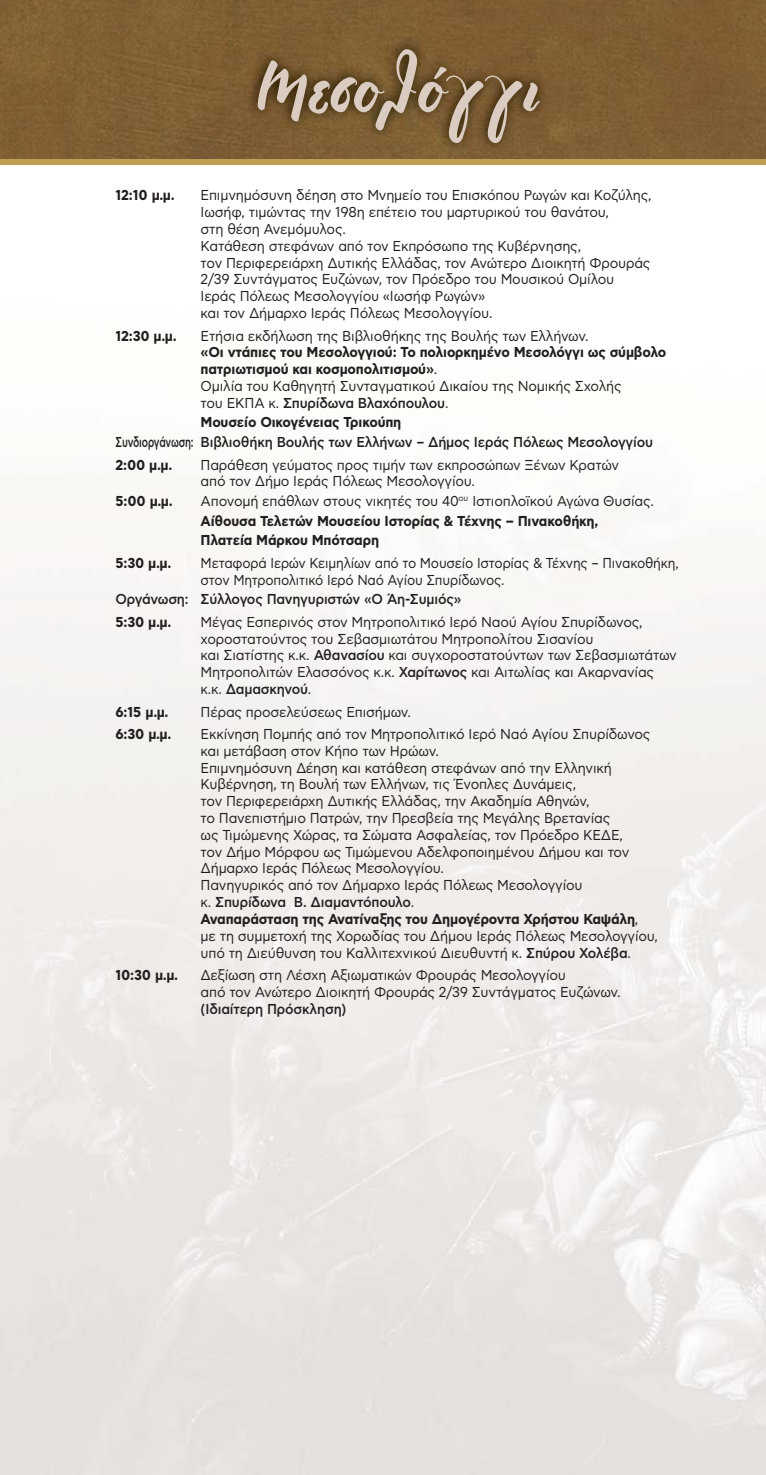
<style>
.page{position:relative;width:766px;height:1475px;background:#fff}
.page>*{position:absolute;margin:0;border:0;box-sizing:border-box;transform-origin:0 0}
.t1{font:80px "Supergal";color:#daccc0}
.t2{font:14px/16.8px "Asty CF Std";letter-spacing:-.015em;color:#231f20;scale:.95 1}
.t3{font:700 14px/16.8px "Asty CF Std";letter-spacing:-.015em;color:#231f20;scale:.95 1}
.t4{font:14px/16.8px "Asty CF Std";letter-spacing:-.015em;color:#231f20;scale:.91 1}
.t5{font:500 14px "Asty CF Std";letter-spacing:-.015em;color:#231f20;scale:.7 1}
.t6{font:500 14px "Asty CF Std";letter-spacing:-.015em;color:#231f20;scale:.95 1}
.s1{font-weight:400}
.s2{font-weight:500}
.s3{font-weight:700}
</style>
<div class="page">
<img style="left:0;top:164px;width:765px;height:1310px">
<div style="left:0;top:159px;width:765px;height:5px;background:#bd9e52"></div>
<div style="left:0;top:0;width:765px;height:159px;background:#7f5e33"></div>
<img style="left:97px;top:24px;width:600px;height:156px">
<h1 class="t1" style="left:253px;top:37px;width:288px">Μεσολόγγι</h1>
<p class="t3" style="left:115px;top:189px;width:64px">12:10 μ.μ.</p>
<p class="t2" style="left:200px;top:188px;width:476px">Επιμνημόσυνη δέηση στο Μνημείο του Επισκόπου Ρωγών και Κοζύλης, Ιωσήφ, τιμώντας την 198η επέτειο του μαρτυρικού του θανάτου,<br>στη θέση Ανεμόμυλος.<br>Κατάθεση στεφάνων από τον Εκπρόσωπο της Κυβέρνησης,<br>τον Περιφερειάρχη Δυτικής Ελλάδας, τον Ανώτερο Διοικητή Φρουράς 2/39 Συντάγματος Ευζώνων, τον Πρόεδρο του Μουσικού Ομίλου Ιεράς Πόλεως Μεσολογγίου «Ιωσήφ Ρωγών»<br>και τον Δήμαρχο Ιεράς Πόλεως Μεσολογγίου.</p>
<p class="t3" style="left:115px;top:329px;width:66px">12:30 μ.μ.</p>
<p class="t2" style="left:200px;top:328px;width:409px">Ετήσια εκδήλωση της Βιβλιοθήκης της Βουλής των Ελλήνων.</p>
<p class="t3" style="left:200px;top:346px;width:491px">«Οι ντάπιες του Μεσολογγιού: Το πολιορκημένο Μεσολόγγι ως σύμβολο πατριωτισμού και κοσμοπολιτισμού»<span class="s1">.<br>Ομιλία του Καθηγητή Συνταγματικού Δικαίου της Νομικής Σχολής<br>του ΕΚΠΑ κ.</span> <span class="s2">Σπυρίδωνα Βλαχόπουλου</span><span class="s1">.</span></p>
<p class="t3" style="left:200px;top:416px;width:213px">Μουσείο Οικογένειας Τρικούπη</p>
<p class="t5" style="left:115px;top:436px;width:769px">Συνδιοργάνωση: Βιβλιοθήκη Βουλής των Ελλήνων – Δήμος Ιεράς Πόλεως Μεσολογγίου</p>
<p class="t3" style="left:115px;top:458px;width:61px">2:00 μ.μ.</p>
<p class="t2" style="left:200px;top:457px;width:442px">Παράθεση γεύματος προς τιμήν των εκπροσώπων Ξένων Κρατών από τον Δήμο Ιεράς Πόλεως Μεσολογγίου.</p>
<p class="t3" style="left:115px;top:495px;width:62px">5:00 μ.μ.</p>
<p class="t3" style="left:200px;top:493px;width:478px;line-height:19.6px"><span class="s1">Απονομή επάθλων στους νικητές του 40</span><sup>ου</sup> <span class="s1">Ιστιοπλοϊκού Αγώνα Θυσίας.<br></span>Αίθουσα Τελετών Μουσείου Ιστορίας &amp; Τέχνης – Πινακοθήκη,<br>Πλατεία Μάρκου Μπότσαρη</p>
<p class="t3" style="left:115px;top:557px;width:60px">5:30 μ.μ.</p>
<p class="t4" style="left:200px;top:555px;width:527px">Μεταφορά Ιερών Κειμηλίων από το Μουσείο Ιστορίας &amp; Τέχνης – Πινακοθήκη, στον Μητροπολιτικό Ιερό Ναό Αγίου Σπυρίδωνος.</p>
<p class="t6" style="left:115px;top:593px;width:365px">Οργάνωση: Σύλλογος Πανηγυριστών «Ο Άη-Συμιός»</p>
<p class="t3" style="left:115px;top:615px;width:60px">5:30 μ.μ.</p>
<p class="t2" style="left:200px;top:614px;width:502px">Μέγας Εσπερινός στον Μητροπολιτικό Ιερό Ναού Αγίου Σπυρίδωνος, χοροστατούντος του Σεβασμιωτάτου Μητροπολίτου Σισανίου<br>και Σιατίστης κ.κ. <span class="s2">Αθανασίου</span> και συγχοροστατούντων των Σεβασμιωτάτων Μητροπολιτών Ελασσόνος κ.κ. <span class="s2">Χαρίτωνος</span> και Αιτωλίας και Ακαρνανίας κ.κ. <span class="s2">Δαμασκηνού</span>.</p>
<p class="t3" style="left:115px;top:705px;width:57px">6:15 μ.μ.</p>
<p class="t2" style="left:200px;top:704px;width:223px">Πέρας προσελεύσεως Επισήμων.</p>
<p class="t3" style="left:115px;top:728px;width:60px">6:30 μ.μ.</p>
<p class="t2" style="left:200px;top:726px;width:483px">Εκκίνηση Πομπής από τον Μητροπολιτικό Ιερό Ναό Αγίου Σπυρίδωνος και μετάβαση στον Κήπο των Ηρώων.<br>Επιμνημόσυνη Δέηση και κατάθεση στεφάνων από την Ελληνική Κυβέρνηση, τη Βουλή των Ελλήνων, τις Ένοπλες Δυνάμεις,<br>τον Περιφερειάρχη Δυτικής Ελλάδας, την Ακαδημία Αθηνών,<br>το Πανεπιστήμιο Πατρών, την Πρεσβεία της Μεγάλης Βρετανίας<br>ως Τιμώμενης Χώρας, τα Σώματα Ασφαλείας, τον Πρόεδρο ΚΕΔΕ,<br>τον Δήμο Μόρφου ως Τιμώμενου Αδελφοποιημένου Δήμου και τον Δήμαρχο Ιεράς Πόλεως Μεσολογγίου.<br>Πανηγυρικός από τον Δήμαρχο Ιεράς Πόλεως Μεσολογγίου<br>κ. <span class="s2">Σπυρίδωνα Β. Διαμαντόπουλο</span>.<br><span class="s3">Αναπαράσταση της Ανατίναξης του Δημογέροντα Χρήστου Καψάλη</span>,<br>με τη συμμετοχή της Χορωδίας του Δήμου Ιεράς Πόλεως Μεσολογγίου, υπό τη Διεύθυνση του Καλλιτεχνικού Διευθυντή κ. <span class="s2">Σπύρου Χολέβα</span>.</p>
<p class="t3" style="left:115px;top:968px;width:68px">10:30 μ.μ.</p>
<p class="t2" style="left:200px;top:967px;width:443px">Δεξίωση στη Λέσχη Αξιωματικών Φρουράς Μεσολογγίου<br>από τον Ανώτερο Διοικητή Φρουράς 2/39 Συντάγματος Ευζώνων.</p>
<p class="t6" style="left:200px;top:1002px;width:155px">(Ιδιαίτερη Πρόσκληση)</p>
</div>
